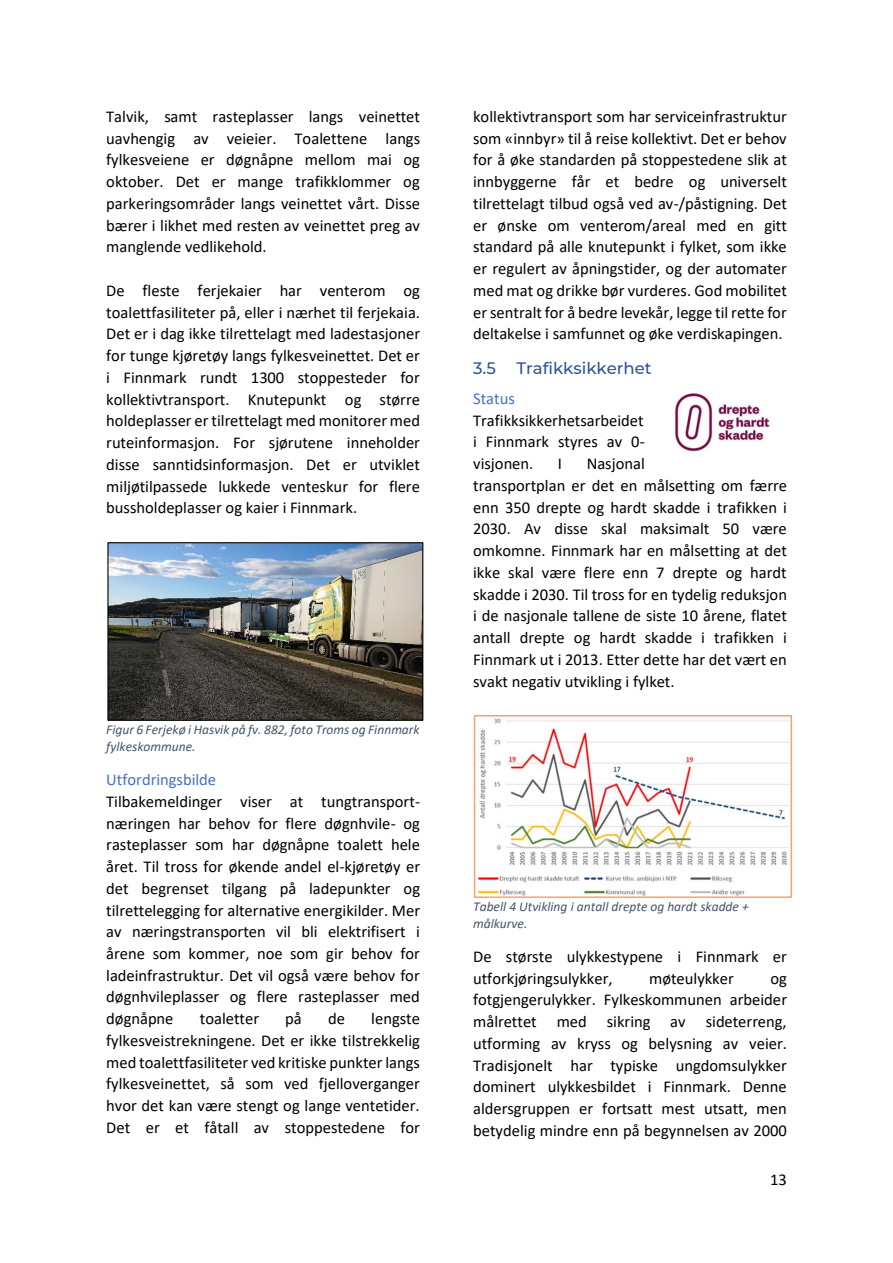
<style>
.page{position:relative;width:893px;height:1263px;background:#fff}
.page>*{position:absolute;margin:0;border:0;box-sizing:border-box;transform-origin:0 0}
.t1{font:16.5px/21.8px "Calibri";color:#000;text-align:justify}
.t2{font:16.5px "Calibri";color:#4472c4}
.t3{font:500 16.5px "Montserrat";color:#2f5496}
.t4{font:italic 13.5px/16.5px "Calibri";color:#44546a}
</style>
<div class="page">
<img style="left:109px;top:544px;width:312px;height:175px">
<div style="left:107px;top:542px;width:316px;height:179px;border:1px solid #000"></div>
<img style="left:477px;top:718px;width:312px;height:177px">
<div style="left:474px;top:715px;width:318px;height:183px;border:2px solid #ffa073"></div>
<img style="left:675px;top:393px;width:95px;height:59px">
<p class="t1" style="left:106px;top:107px;width:315px">Talvik, samt rasteplasser langs veinettet uavhengig av veieier. Toalettene langs fylkesveiene er døgnåpne mellom mai og oktober. Det er mange trafikklommer og parkeringsområder langs veinettet vårt. Disse bærer i likhet med resten av veinettet preg av manglende vedlikehold.</p>
<p class="t1" style="left:106px;top:281px;width:315px">De fleste ferjekaier har venterom og toalettfasiliteter på, eller i nærhet til ferjekaia.<br>Det er i dag ikke tilrettelagt med ladestasjoner for tunge kjøretøy langs fylkesveinettet. Det er i Finnmark rundt 1300 stoppesteder for kollektivtransport. Knutepunkt og større holdeplasser er tilrettelagt med monitorer med ruteinformasjon. For sjørutene inneholder disse sanntidsinformasjon. Det er utviklet miljøtilpassede lukkede venteskur for flere bussholdeplasser og kaier i Finnmark.</p>
<p class="t4" style="left:106px;top:723px;width:315px">Figur 6 Ferjekø i Hasvik på fv. 882, foto Troms og Finnmark fylkeskommune.</p>
<p class="t2" style="left:106px;top:773px;width:111px">Utfordringsbilde</p>
<p class="t1" style="left:106px;top:792px;width:315px">Tilbakemeldinger viser at tungtransport&shy;næringen har behov for flere døgnhvile- og rasteplasser som har døgnåpne toalett hele året. Til tross for økende andel el-kjøretøy er det begrenset tilgang på ladepunkter og tilrettelegging for alternative energikilder. Mer av næringstransporten vil bli elektrifisert i årene som kommer, noe som gir behov for ladeinfrastruktur. Det vil også være behov for døgnhvileplasser og flere rasteplasser med døgnåpne</p>
<p class="t1" style="left:200px;top:1009px;width:61px">toaletter</p>
<p class="t1" style="left:285px;top:1009px;width:18px">på</p>
<p class="t1" style="left:328px;top:1009px;width:18px">de</p>
<p class="t1" style="left:106px;top:1009px;width:315px;text-indent:265px">lengste fylkesveistrekningene. Det er ikke tilstrekkelig med toalettfasiliteter ved kritiske punkter langs fylkesveinettet, så som ved fjelloverganger hvor det kan være stengt og lange ventetider.<br>Det er et fåtall av stoppestedene for</p>
<p class="t1" style="left:473px;top:107px;width:315px">kollektivtransport som har serviceinfrastruktur som «innbyr» til å reise kollektivt. Det er behov for å øke standarden på stoppestedene slik at innbyggerne får et bedre og universelt tilrettelagt tilbud også ved av-/påstigning. Det er ønske om venterom/areal med en gitt standard på alle knutepunkt i fylket, som ikke er regulert av åpningstider, og der automater med mat og drikke bør vurderes. God mobilitet er sentralt for å bedre levekår, legge til rette for deltakelse i samfunnet og øke verdiskapingen.</p>
<h2 class="t3" style="left:473px;top:358px;width:180px">3.5 Trafikksikkerhet</h2>
<p class="t2" style="left:473px;top:391px;width:43px">Status</p>
<p class="t1" style="left:473px;top:411px;width:173px">Trafikksikkerhetsarbeidet i Finnmark styres av 0- visjonen.</p>
<p class="t1" style="left:473px;top:454px;width:315px;text-align:left;text-indent:114px">Nasjonal<br>transportplan er det en målsetting om færre enn 350 drepte og hardt skadde i trafikken i 2030. Av disse skal maksimalt 50 være omkomne. Finnmark har en målsetting at det ikke skal være flere enn 7 drepte og hardt skadde i 2030. Til tross for en tydelig reduksjon i de nasjonale tallene de siste 10 årene, flatet antall drepte og hardt skadde i trafikken i Finnmark ut i 2013. Etter dette har det vært en svakt negativ utvikling i fylket.</p>
<p class="t1" style="left:558px;top:454px;width:6px">I</p>
<p class="t4" style="left:473px;top:899px;width:277px">Tabell 4 Utvikling i antall drepte og hardt skadde + målkurve.</p>
<p class="t1" style="left:473px;top:947px;width:315px">De største ulykkestypene i Finnmark er utforkjøringsulykker,</p>
<p class="t1" style="left:649px;top:968px;width:86px">møteulykker</p>
<p class="t1" style="left:473px;top:968px;width:316px;text-indent:297px">og fotgjengerulykker. Fylkeskommunen arbeider målrettet med sikring av sideterreng, utforming av kryss og belysning av veier.<br>Tradisjonelt har typiske ungdomsulykker dominert ulykkesbildet i Finnmark. Denne aldersgruppen er fortsatt mest utsatt, men betydelig mindre enn på begynnelsen av 2000</p>
<p class="t1" style="left:770px;top:1170px;width:18px">13</p>
</div>
